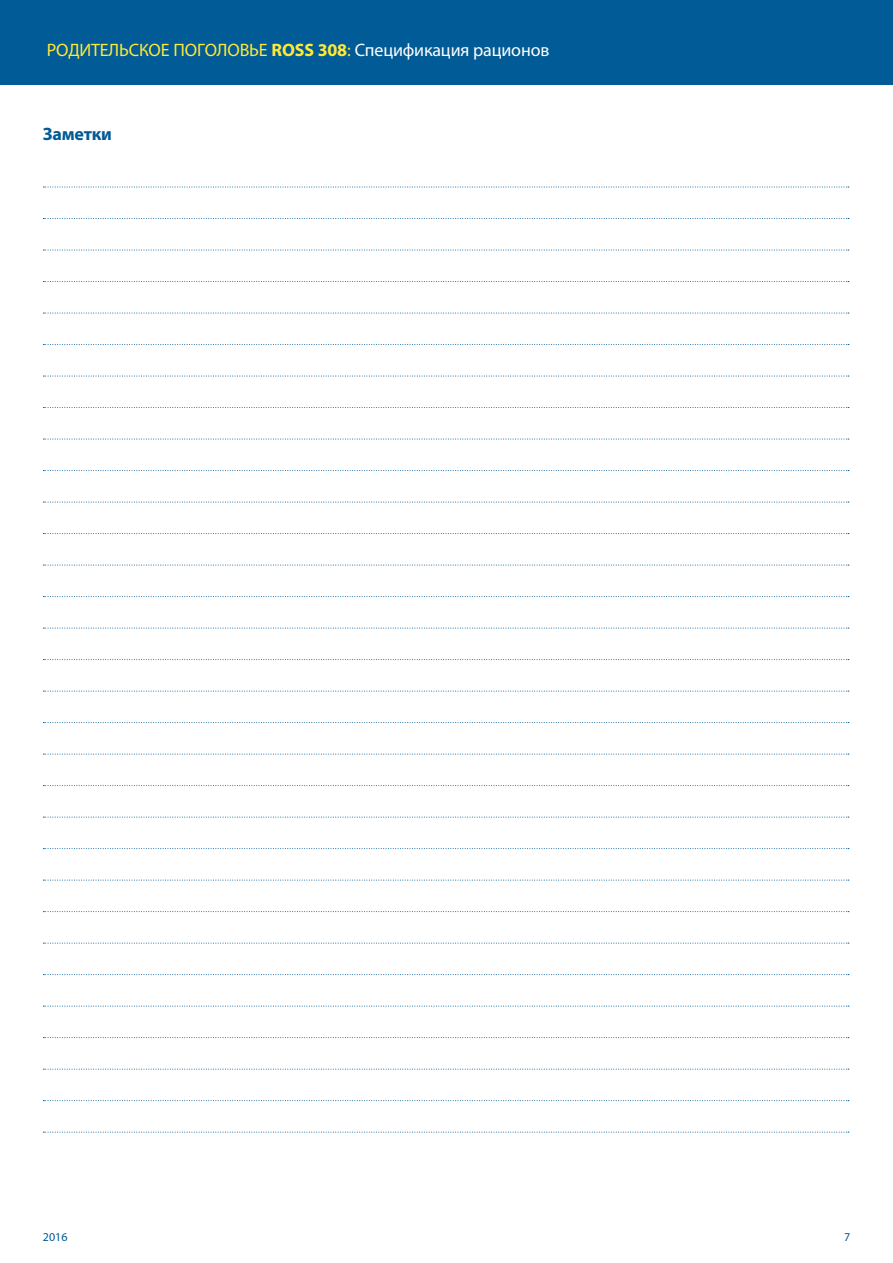
<style>
.page{position:relative;width:893px;height:1263px;background:#fff}
.page>*{position:absolute;margin:0;border:0;box-sizing:border-box;transform-origin:0 0}
.t1{font:18px "Myriad Pro";letter-spacing:-.01em;color:#ffe938}
.t2{font:700 18px "Myriad Pro";letter-spacing:-.01em;color:#005b96}
.t3{font:12px "Myriad Pro";color:#005b96}
.s1{font-weight:700}
.s2{color:#fff}
</style>
<div class="page">
<div style="left:0;top:0;width:893px;height:85px;background:#005b96"></div>
<svg style="left:43px;top:187px;width:806px;height:1px"></svg>
<svg style="left:43px;top:218px;width:806px;height:1px"></svg>
<svg style="left:43px;top:250px;width:806px;height:1px"></svg>
<svg style="left:43px;top:281px;width:806px;height:1px"></svg>
<svg style="left:43px;top:313px;width:806px;height:1px"></svg>
<svg style="left:43px;top:344px;width:806px;height:1px"></svg>
<svg style="left:43px;top:376px;width:806px;height:1px"></svg>
<svg style="left:43px;top:407px;width:806px;height:1px"></svg>
<svg style="left:43px;top:439px;width:806px;height:1px"></svg>
<svg style="left:43px;top:470px;width:806px;height:1px"></svg>
<svg style="left:43px;top:502px;width:806px;height:1px"></svg>
<svg style="left:43px;top:533px;width:806px;height:1px"></svg>
<svg style="left:43px;top:565px;width:806px;height:1px"></svg>
<svg style="left:43px;top:596px;width:806px;height:1px"></svg>
<svg style="left:43px;top:628px;width:806px;height:1px"></svg>
<svg style="left:43px;top:659px;width:806px;height:1px"></svg>
<svg style="left:43px;top:691px;width:806px;height:1px"></svg>
<svg style="left:43px;top:722px;width:806px;height:1px"></svg>
<svg style="left:43px;top:754px;width:806px;height:1px"></svg>
<svg style="left:43px;top:785px;width:806px;height:1px"></svg>
<svg style="left:43px;top:817px;width:806px;height:1px"></svg>
<svg style="left:43px;top:848px;width:806px;height:1px"></svg>
<svg style="left:43px;top:880px;width:806px;height:1px"></svg>
<svg style="left:43px;top:911px;width:806px;height:1px"></svg>
<svg style="left:43px;top:943px;width:806px;height:1px"></svg>
<svg style="left:43px;top:974px;width:806px;height:1px"></svg>
<svg style="left:43px;top:1006px;width:806px;height:1px"></svg>
<svg style="left:43px;top:1037px;width:806px;height:1px"></svg>
<svg style="left:43px;top:1069px;width:806px;height:1px"></svg>
<svg style="left:43px;top:1100px;width:806px;height:1px"></svg>
<svg style="left:43px;top:1132px;width:806px;height:1px"></svg>
<p class="t1" style="left:47px;top:39px;width:504px">РОДИТЕЛЬСКОЕ ПОГОЛОВЬЕ <span class="s1">ROSS 308</span>: <span class="s2">Спецификация рационов</span></p>
<p class="t2" style="left:43px;top:122px;width:70px">Заметки</p>
<p class="t3" style="left:43px;top:1230px;width:26px">2016</p>
<p class="t3" style="left:844px;top:1230px;width:8px">7</p>
</div>
